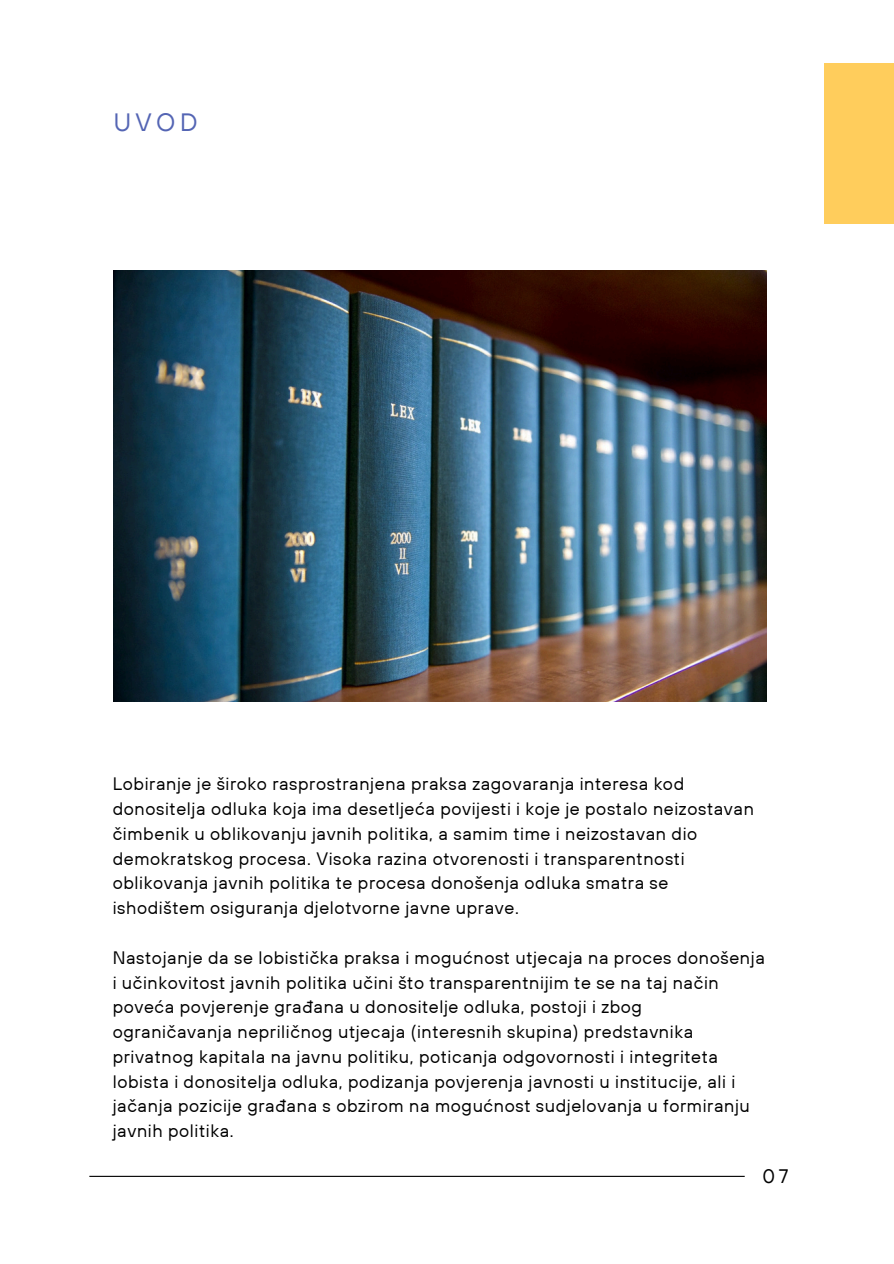
<style>
.page{position:relative;width:894px;height:1264px;background:#fff}
.page>*{position:absolute;margin:0;border:0;box-sizing:border-box;transform-origin:0 0}
.t1{font:25.05px "TT Hoves";color:#5465b4}
.t2{font:19.5px "TT Hoves";color:#000}
.t3{font:18px/24.8px "TT Hoves";letter-spacing:.035em;color:#000}
</style>
<div class="page">
<img style="left:114px;top:271px;width:652px;height:430px">
<hr style="left:89px;top:1175px;width:655px;height:1px;background:#000">
<div style="left:824px;top:63px;width:69px;height:161px;background:#ffcd5c"></div>
<p class="t1" style="left:114px;top:106px;width:85px">UVOD</p>
<p class="t3" style="left:113px;top:771px;width:642px">Lobiranje je široko rasprostranjena praksa zagovaranja interesa kod donositelja odluka koja ima desetljeća povijesti i koje je postalo neizostavan čimbenik u oblikovanju javnih politika, a samim time i neizostavan dio demokratskog procesa. Visoka razina otvorenosti i transparentnosti oblikovanja javnih politika te procesa donošenja odluka smatra se ishodištem osiguranja djelotvorne javne uprave.</p>
<p class="t3" style="left:113px;top:944px;width:653px">Nastojanje da se lobistička praksa i mogućnost utjecaja na proces donošenja i učinkovitost javnih politika učini što transparentnijim te se na taj način poveća povjerenje građana u donositelje odluka, postoji i zbog ograničavanja nepriličnog utjecaja (interesnih skupina) predstavnika privatnog kapitala na javnu politiku, poticanja odgovornosti i integriteta lobista i donositelja odluka, podizanja povjerenja javnosti u institucije, ali i jačanja pozicije građana s obzirom na mogućnost sudjelovanja u formiranju javnih politika.</p>
<h1 class="t2" style="left:762px;top:1163px;width:27px">07</h1>
</div>
